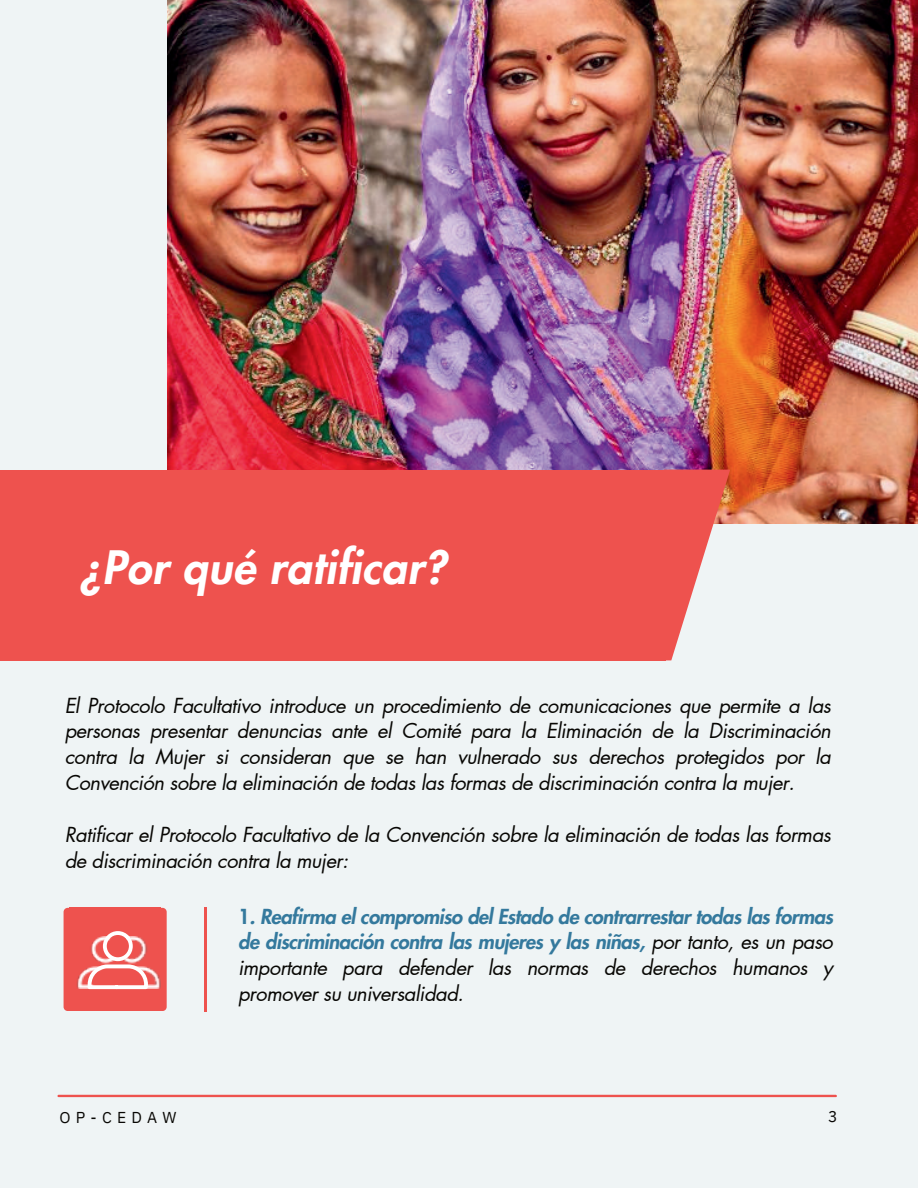
<style>
.page{position:relative;width:918px;height:1188px;background:#eff4f5}
.page>*{position:absolute;margin:0;border:0;box-sizing:border-box;transform-origin:0 0}
.t1{font:italic 800 45px "Futura LT Pro";letter-spacing:.01em;color:#fff}
.t2{font:italic 20.25px/25.8px "Futura LT Pro";letter-spacing:-.025em;color:#080704;text-align:justify}
.t3{font:italic 800 20.25px/25.8px "Futura LT Pro";letter-spacing:-.025em;color:#34799d;text-align:justify}
.t4{font:15.75px "IBM Plex Sans";letter-spacing:.33em;color:#080704}
.s1{font-style:normal}
.s2{font-weight:400;color:#080704}
</style>
<div class="page">
<div style="left:70px;top:908px;width:96px;height:103px;background:#ee524e"></div>
<svg style="left:64px;top:908px;width:6px;height:103px"></svg>
<svg style="left:163px;top:908px;width:4px;height:103px"></svg>
<hr style="left:205px;top:908px;width:2px;height:83px;background:#ee524e">
<hr style="left:205px;top:991px;width:2px;height:20px;background:#ee524e">
<hr style="left:59px;top:1095px;width:777px;height:2px;background:#ee524e">
<img style="left:167px;top:0;width:750px;height:523px">
<div style="left:0;top:470px;width:10px;height:190px;background:#ee524e"></div>
<div style="left:8px;top:470px;width:665px;height:190px;background:#ee524e"></div>
<svg style="left:671px;top:470px;width:59px;height:190px"></svg>
<img style="left:150px;top:968px;width:11px;height:21px">
<img style="left:77px;top:969px;width:9px;height:20px">
<svg style="left:86px;top:931px;width:64px;height:59px"></svg>
<h1 class="t1" style="left:80px;top:533px;width:368px">¿Por qué ratificar?</h1>
<p class="t2" style="left:65px;top:692px;width:768px">El Protocolo Facultativo introduce un procedimiento de comunicaciones que permite a las personas presentar denuncias ante el Comité para la Eliminación de la Discriminación contra la Mujer si consideran que se han vulnerado sus derechos protegidos por la Convención sobre la eliminación de todas las formas de discriminación contra la mujer.</p>
<p class="t2" style="left:65px;top:821px;width:768px">Ratificar el Protocolo Facultativo de la Convención sobre la eliminación de todas las formas de discriminación contra la mujer:</p>
<p class="t3" style="left:238px;top:902px;width:596px"><span class="s1">1</span>. Reafirma el compromiso del Estado de contrarrestar todas las formas de discriminación contra las mujeres y las niñas, <span class="s2">por tanto, es un paso importante para defender las normas de derechos humanos y promover su universalidad.</span></p>
<p class="t4" style="left:60px;top:1106px;width:118px">OP-CEDAW</p>
<p class="t4" style="left:828px;top:1105px;width:11px">3</p>
</div>
